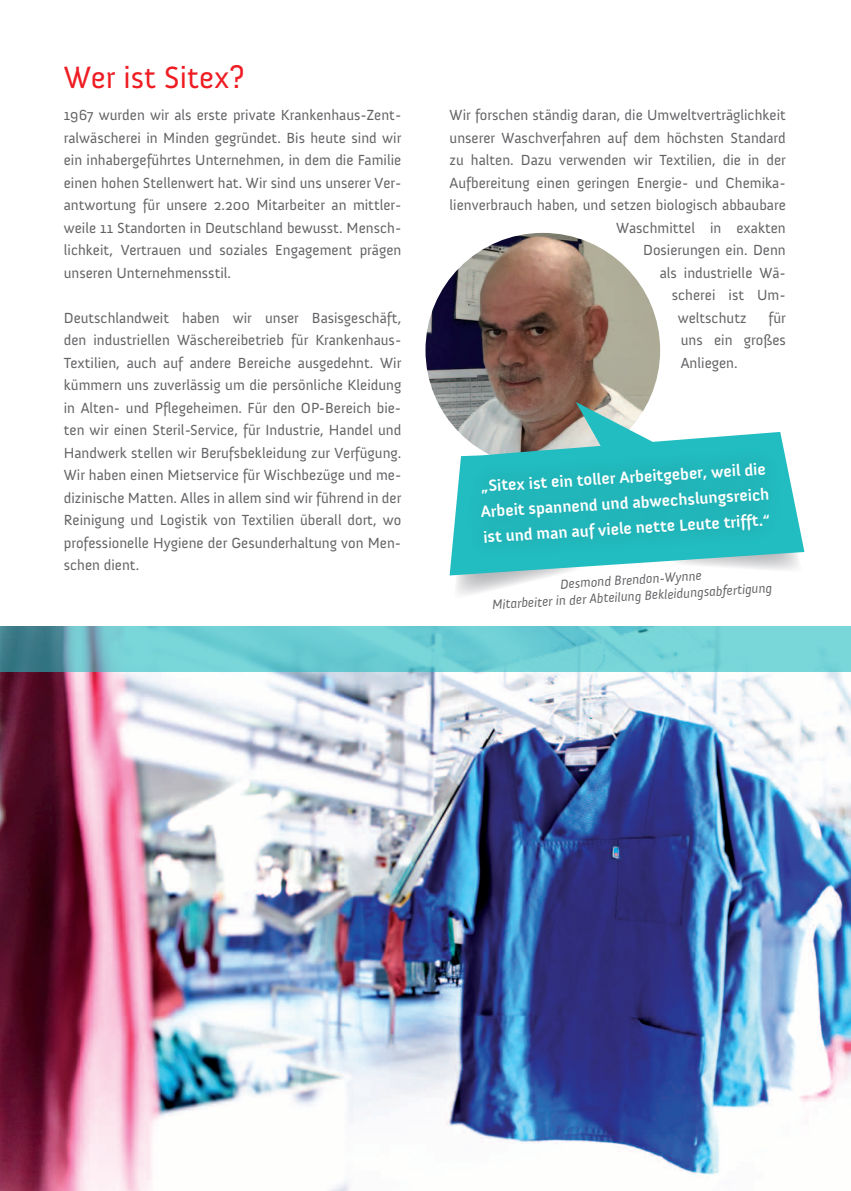
<style>
.page{position:relative;width:851px;height:1191px;background:#fff}
.page>*{position:absolute;margin:0;border:0;box-sizing:border-box;transform-origin:0 0}
.t1{font:31.5px "Anivers";color:#ee1d23}
.t2{font:700 16.5px/25.5px "Anivers";color:#fff}
.t3{font:15px/22.5px "Anivers";color:#636366;text-align:justify}
.t4{font:italic 13.5px/16.5px "Anivers";color:#636366;text-align:center}
</style>
<div class="page">
<img style="left:0;top:671px;width:850px;height:520px">
<img style="left:425px;top:233px;width:235px;height:234px;border-radius:117px">
<svg style="left:453px;top:575px;width:99px;height:20px"></svg>
<svg style="left:449px;top:402px;width:355px;height:173px"></svg>
<div style="left:464px;top:446px;width:322px;height:114px;background:#21b6ba"></div>
<svg style="left:0;top:626px;width:850px;height:45px;background:#6dc8ce"></svg>
<h1 class="t1" style="left:64px;top:60px;width:183px">Wer ist Sitex?</h1>
<p class="t3" style="left:64px;top:104px;width:339px">1967 wurden wir als erste private Krankenhaus-Zent&shy;ralwäscherei in Minden gegründet. Bis heute sind wir ein inhabergeführtes Unternehmen, in dem die Familie einen hohen Stellenwert hat. Wir sind uns unserer Ver&shy;antwortung für unsere 2.200 Mitarbeiter an mittler&shy;weile 11 Standorten in Deutschland bewusst. Mensch&shy;lichkeit, Vertrauen und soziales Engagement prägen unseren Unternehmensstil.</p>
<p class="t3" style="left:64px;top:307px;width:339px">Deutschlandweit haben wir unser Basisgeschäft, den industriellen Wäschereibetrieb für Krankenhaus-Textilien, auch auf andere Bereiche ausgedehnt. Wir kümmern uns zuverlässig um die persönliche Kleidung in Alten- und Pflegeheimen. Für den OP-Bereich bie&shy;ten wir einen Steril-Service, für Industrie, Handel und Handwerk stellen wir Berufsbekleidung zur Verfügung.<br>Wir haben einen Mietservice für Wischbezüge und me&shy;dizinische Matten. Alles in allem sind wir führend in der Reinigung und Logistik von Textilien überall dort, wo professionelle Hygiene der Gesunderhaltung von Men&shy;schen dient.</p>
<p class="t3" style="left:449px;top:104px;width:338px">Wir forschen ständig daran, die Umweltverträglichkeit</p>
<p class="t3" style="left:449px;top:127px;width:338px">unserer Waschverfahren auf dem höchsten Standard</p>
<p class="t3" style="left:449px;top:149px;width:337px">zu halten. Dazu verwenden wir Textilien, die in der</p>
<p class="t3" style="left:449px;top:172px;width:337px">Aufbereitung einen geringen Energie- und Chemika-</p>
<p class="t3" style="left:449px;top:194px;width:338px">lienverbrauch haben, und setzen biologisch abbaubare</p>
<p class="t3" style="left:616px;top:217px;width:171px">Waschmittel in exakten</p>
<p class="t3" style="left:643px;top:239px;width:144px">Dosierungen ein. Denn</p>
<p class="t3" style="left:659px;top:262px;width:127px">als industrielle Wä-</p>
<p class="t3" style="left:671px;top:284px;width:115px">scherei ist Um-</p>
<p class="t3" style="left:677px;top:307px;width:70px">weltschutz</p>
<p class="t3" style="left:680px;top:307px;width:106px;text-indent:88px">für uns ein großes Anliegen.</p>
<p class="t2" style="left:478px;top:472px;width:290px;rotate:-3deg">„Sitex ist ein toller Arbeitgeber, weil die<br>Arbeit spannend und abwechslungsreich ist und man auf viele nette Leute trifft.“</p>
<p class="t4" style="left:490px;top:579px;width:282px;rotate:-3deg">Desmond Brendon-Wynne<br>Mitarbeiter in der Abteilung Bekleidungsabfertigung</p>
</div>
